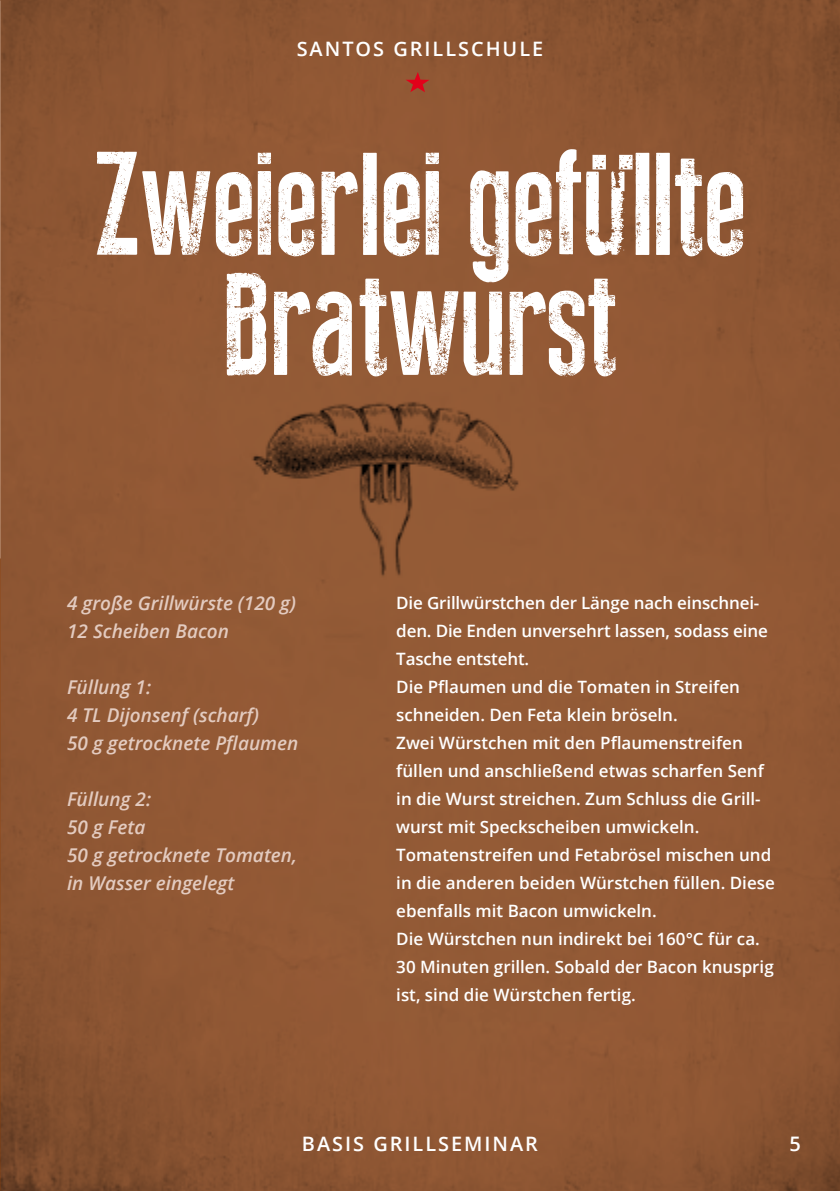
<style>
.page{position:relative;width:840px;height:1191px;background:#fff}
.page>*{position:absolute;margin:0;border:0;box-sizing:border-box;transform-origin:0 0}
.t1{font:146px/120px "Press Feeling Eroded";color:#fff;text-align:center}
.t2{font:600 20px "Open Sans";color:#fff}
.t3{font:600 19.8px "Open Sans";letter-spacing:.1em;color:#fff}
.t4{font:italic 600 19px/28px "Open Sans";color:#e3cbc0}
.t5{font:600 17px/28px "Open Sans";color:#fff}
</style>
<div class="page">
<div style="left:0;top:0;width:839px;height:1191px;background:#915834"></div>
<img style="left:0;top:0;width:1px;height:558px">
<img style="left:252px;top:402px;width:267px;height:179px">
<svg style="left:406px;top:72px;width:23px;height:20px"></svg>
<p class="t3" style="left:296px;top:36px;width:248px">SANTOS GRILLSCHULE</p>
<h1 class="t1" style="left:95px;top:146px;width:652px">Zweierlei gefüllte<br>Bratwurst</h1>
<p class="t4" style="left:67px;top:589px;width:230px">4 große Grillwürste (120 g)<br>12 Scheiben Bacon</p>
<p class="t4" style="left:67px;top:673px;width:232px">Füllung 1:<br>4 TL Dijonsenf (scharf)<br>50 g getrocknete Pflaumen</p>
<p class="t4" style="left:67px;top:785px;width:231px">Füllung 2:<br>50 g Feta<br>50 g getrocknete Tomaten, in Wasser eingelegt</p>
<p class="t5" style="left:396px;top:588px;width:380px">Die Grillwürstchen der Länge nach einschnei&shy;den. Die Enden unversehrt lassen, sodass eine Tasche entsteht.<br>Die Pflaumen und die Tomaten in Streifen schneiden. Den Feta klein bröseln.<br>Zwei Würstchen mit den Pflaumenstreifen füllen und anschließend etwas scharfen Senf in die Wurst streichen. Zum Schluss die Grill&shy;wurst mit Speckscheiben umwickeln.<br>Tomatenstreifen und Fetabrösel mischen und in die anderen beiden Würstchen füllen. Diese ebenfalls mit Bacon umwickeln.<br>Die Würstchen nun indirekt bei 160°C für ca.<br>30 Minuten grillen. Sobald der Bacon knusprig ist, sind die Würstchen fertig.</p>
<p class="t3" style="left:302px;top:1130px;width:237px">BASIS GRILLSEMINAR</p>
<p class="t2" style="left:789px;top:1130px;width:13px">5</p>
</div>
